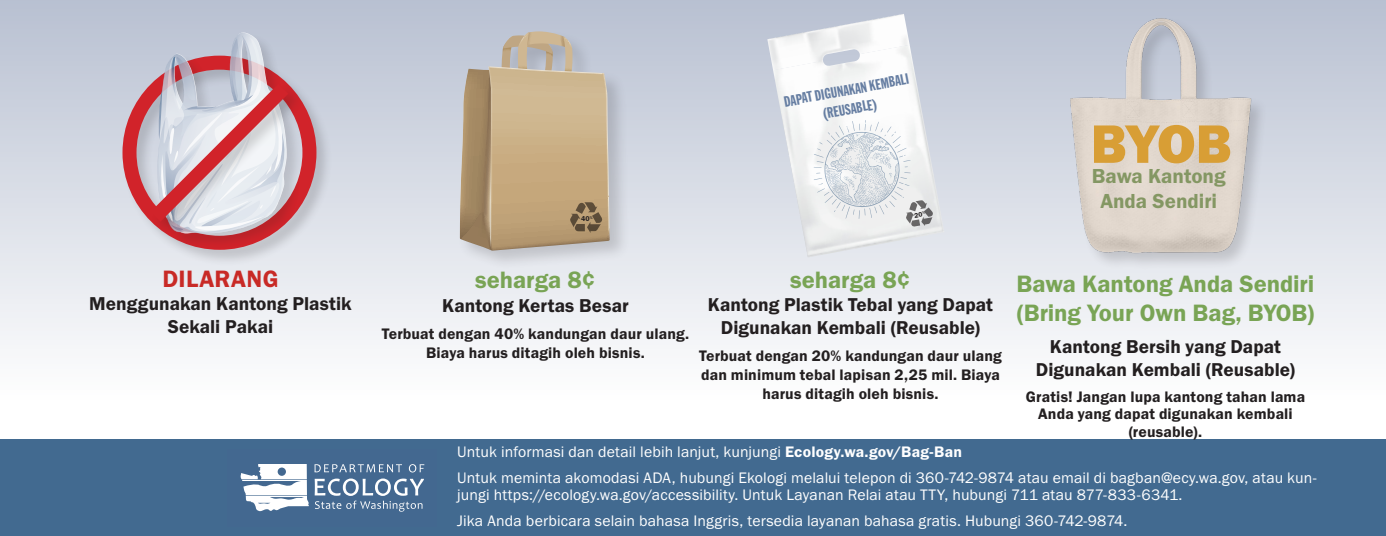
<style>
.page{position:relative;width:1386px;height:536px;background:#fff}
.page>*{position:absolute;margin:0;border:0;box-sizing:border-box;transform-origin:0 0}
.t1{font:800 56px "Franklin Gothic";color:#d89e35}
.t2{font:600 24.5px/29.4px "Franklin Gothic FS";letter-spacing:-.005em;color:#79a455}
.t3{font:600 24.5px "Franklin Gothic FS";letter-spacing:.015em;color:#c82a26}
.t4{font:600 21px/25.2px "Franklin Gothic FS";color:#849763;text-align:center}
.t5{font:600 19.25px/23.1px "Franklin Gothic FS";color:#231f20;text-align:center}
.t6{font:15.75px/25.4px "Franklin Gothic FS";letter-spacing:.01em;color:#fff}
.t7{font:600 15.75px/18.9px "Franklin Gothic FS";letter-spacing:.01em;color:#231f20;text-align:center}
.t8{font:15.75px/18.9px "Franklin Gothic FS Comp";color:#667ea2;text-align:center}
.t9{font:600 7.17px "Franklin Gothic FS";color:#231f20}
.s1{font-weight:600}
</style>
<div class="page">
<div style="left:0;top:0;width:1386px;height:399px;background:linear-gradient(to bottom,#b8c0d1,#fefefe)"></div>
<div style="left:0;top:439px;width:1386px;height:97px;background:#426a90"></div>
<div style="left:122px;top:55px;width:211px;height:211px;background:#231f20;opacity:.18"></div>
<div style="left:122px;top:56px;width:194px;height:194px;border:14px solid #d1232a;border-radius:50%"></div>
<div style="left:157px;top:32px;width:147px;height:219px;background:#231f20;opacity:.18"></div>
<svg style="left:136px;top:32px;width:167px;height:204px;background:#cfb1ba"></svg>
<div style="left:458px;top:29px;width:172px;height:241px;background:#231f20;opacity:.18"></div>
<svg style="left:460px;top:31px;width:150px;height:219px;background:#bea98b"></svg>
<img style="left:773px;top:45px;width:171px;height:212px">
<img style="left:767px;top:14px;width:143px;height:56px">
<img style="left:824px;top:132px;width:79px;height:76px">
<img style="left:874px;top:156px;width:23px;height:5px">
<img style="left:870px;top:183px;width:25px;height:5px">
<img style="left:828px;top:120px;width:68px;height:21px">
<img style="left:1028px;top:0;width:296px;height:302px">
<svg style="left:315px;top:464px;width:109px;height:8px"></svg>
<svg style="left:315px;top:478px;width:109px;height:33px"></svg>
<svg style="left:241px;top:464px;width:68px;height:47px"></svg>
<svg style="left:906px;top:200px;width:27px;height:26px"></svg>
<p class="t3" style="left:162px;top:265px;width:118px">DILARANG</p>
<p class="t5" style="left:89px;top:292px;width:264px">Menggunakan Kantong Plastik<br>Sekali Pakai</p>
<p class="t9" style="left:581px;top:214px;width:13px">40<sup>%</sup></p>
<p class="t8" style="left:783px;top:92px;width:128px;rotate:-10deg">DAPAT DIGUNAKAN KEMBALI (REUSABLE)</p>
<p class="t1" style="left:1091px;top:108px;width:142px">BYOB</p>
<p class="t4" style="left:1092px;top:164px;width:136px">Bawa Kantong<br>Anda Sendiri</p>
<p class="t2" style="left:790px;top:265px;width:122px">seharga 8¢</p>
<p class="t5" style="left:708px;top:293px;width:287px">Kantong Plastik Tebal yang Dapat<br>Digunakan Kembali (Reusable)</p>
<p class="t7" style="left:699px;top:346px;width:304px">Terbuat dengan 20% kandungan daur ulang dan minimum tebal lapisan 2,25 mil. Biaya harus ditagih oleh bisnis.</p>
<p class="t2" style="left:475px;top:266px;width:122px">seharga 8¢</p>
<p class="t5" style="left:442px;top:294px;width:188px">Kantong Kertas Besar</p>
<p class="t7" style="left:382px;top:324px;width:309px">Terbuat dengan 40% kandungan daur ulang.<br>Biaya harus ditagih oleh bisnis.</p>
<p class="t2" style="left:1017px;top:269px;width:299px">Bawa Kantong Anda Sendiri (Bring Your Own Bag, BYOB)</p>
<p class="t5" style="left:1036px;top:335px;width:261px">Kantong Bersih yang Dapat<br>Digunakan Kembali (Reusable)</p>
<p class="t7" style="left:1026px;top:387px;width:281px;line-height:17.5px">Gratis! Jangan lupa kantong tahan lama<br>Anda yang dapat digunakan kembali (reusable).</p>
<p class="t6" style="left:457px;top:439px;width:861px">Untuk informasi dan detail lebih lanjut, kunjungi <span class="s1">Ecology.wa.gov/Bag-Ban<br></span>Untuk meminta akomodasi ADA, hubungi Ekologi melalui telepon di 360-742-9874 atau email di bagban@ecy.wa.gov, atau kun-</p>
<p class="t6" style="left:457px;top:482px;width:727px">jungi https://ecology.wa.gov/accessibility. Untuk Layanan Relai atau TTY, hubungi 711 atau 877-833-6341.<br>Jika Anda berbicara selain bahasa Inggris, tersedia layanan bahasa gratis. Hubungi 360-742-9874.</p>
</div>
